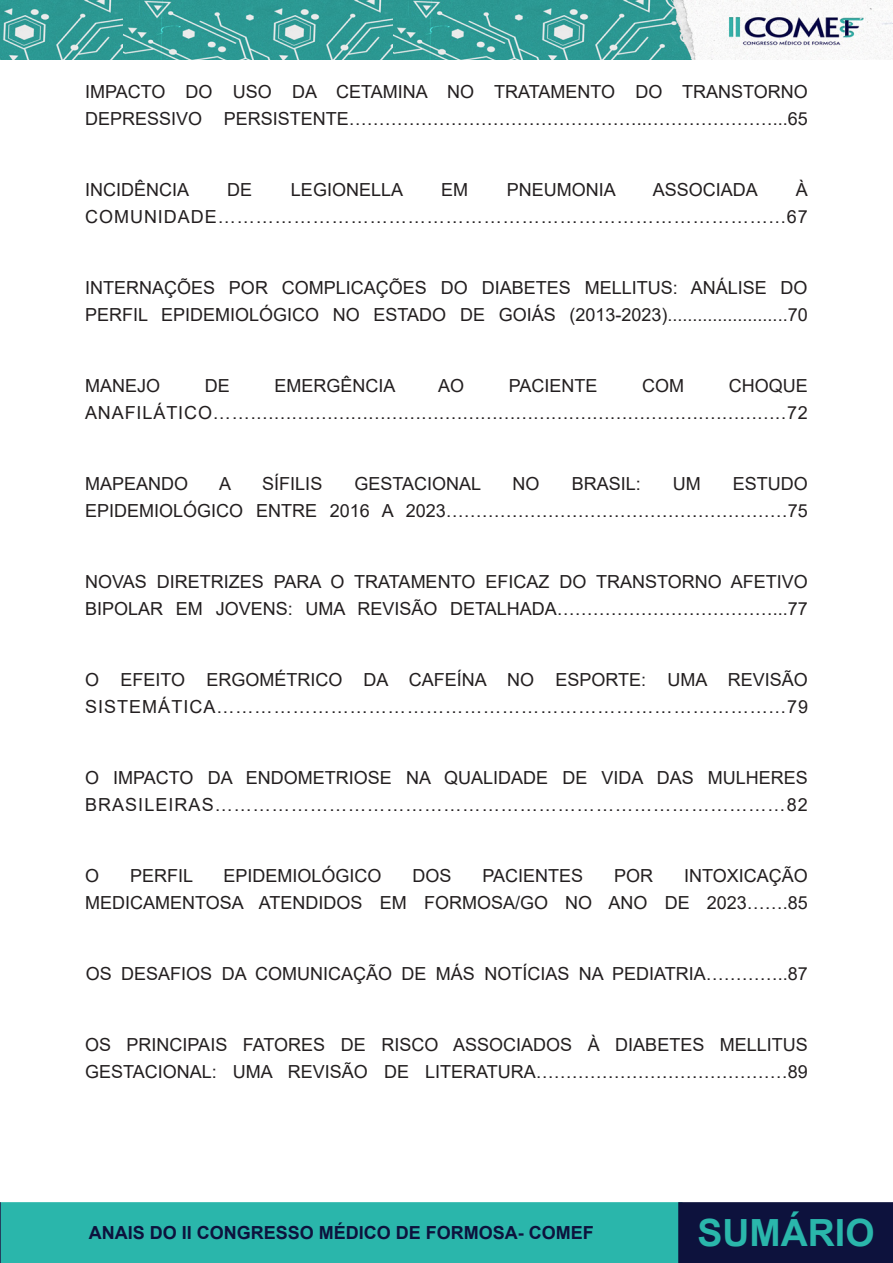
<style>
.page{position:relative;width:893px;height:1263px;background:#fff}
.page>*{position:absolute;margin:0;border:0;box-sizing:border-box;transform-origin:0 0}
.t1{font:700 37.5px "Arial";color:#2ab6ab}
.t2{font:18px/27px "Arial";color:#231f20}
.t3{font:18px/27px "Arial";letter-spacing:.05em;color:#231f20;text-align:right}
.t4{font:18px/27px "Arial";letter-spacing:.055em;color:#231f20;text-align:right}
.t5{font:700 18px "Arial";color:#0d123d}
</style>
<div class="page">
<div style="left:1px;top:1203px;width:681px;height:59px;background:#2ab6ab"></div>
<div style="left:0;top:1202px;width:682px;height:61px;border:2px solid #2ab6ab"></div>
<svg style="left:0;top:1202px;width:1px;height:61px"></svg>
<div style="left:679px;top:1203px;width:214px;height:59px;background:#0d123d"></div>
<div style="left:678px;top:1202px;width:215px;height:61px;border:2px solid #0d123d"></div>
<img style="left:0;top:0;width:893px;height:60px">
<p class="t2" style="left:85px;top:78px;width:724px">IMPACTO DO USO DA CETAMINA NO TRATAMENTO DO TRANSTORNO<br>DEPRESSIVO PERSISTENTE…………………………………………..…………………...65</p>
<p class="t4" style="left:85px;top:176px;width:724px">À<br>COMUNIDADE……………………………………………………………………………...67</p>
<p class="t2" style="left:85px;top:176px;width:106px">INCIDÊNCIA</p>
<p class="t2" style="left:227px;top:176px;width:27px">DE</p>
<p class="t2" style="left:291px;top:176px;width:114px">LEGIONELLA</p>
<p class="t2" style="left:441px;top:176px;width:28px">EM</p>
<p class="t2" style="left:507px;top:176px;width:111px">PNEUMONIA</p>
<p class="t2" style="left:653px;top:176px;width:107px">ASSOCIADA</p>
<p class="t2" style="left:85px;top:274px;width:724px">INTERNAÇÕES POR COMPLICAÇÕES DO DIABETES MELLITUS: ANÁLISE DO<br>PERFIL EPIDEMIOLÓGICO NO ESTADO DE GOIÁS (2013-2023)........................70</p>
<p class="t2" style="left:85px;top:372px;width:77px">MANEJO</p>
<p class="t2" style="left:205px;top:372px;width:27px">DE</p>
<p class="t2" style="left:274px;top:372px;width:123px">EMERGÊNCIA</p>
<p class="t2" style="left:438px;top:372px;width:28px">AO</p>
<p class="t2" style="left:509px;top:372px;width:90px">PACIENTE</p>
<p class="t2" style="left:642px;top:372px;width:43px">COM</p>
<p class="t3" style="left:85px;top:372px;width:724px">CHOQUE<br>ANAFILÁTICO……...........................................................................................72</p>
<p class="t2" style="left:85px;top:470px;width:105px">MAPEANDO</p>
<p class="t2" style="left:219px;top:470px;width:14px">A</p>
<p class="t2" style="left:262px;top:470px;width:62px">SÍFILIS</p>
<p class="t2" style="left:354px;top:470px;width:128px">GESTACIONAL</p>
<p class="t2" style="left:513px;top:470px;width:28px">NO</p>
<p class="t2" style="left:572px;top:470px;width:71px">BRASIL:</p>
<p class="t2" style="left:673px;top:470px;width:29px">UM</p>
<p class="t2" style="left:85px;top:470px;width:724px;text-align:right">ESTUDO<br>EPIDEMIOLÓGICO ENTRE 2016 A 2023…………………………………………………75</p>
<p class="t2" style="left:85px;top:568px;width:724px">NOVAS DIRETRIZES PARA O TRATAMENTO EFICAZ DO TRANSTORNO AFETIVO<br>BIPOLAR EM JOVENS: UMA REVISÃO DETALHADA………………………………...77</p>
<p class="t2" style="left:85px;top:666px;width:724px">O EFEITO ERGOMÉTRICO DA CAFEÍNA NO ESPORTE: UMA REVISÃO<br>SISTEMÁTICA……………………………………………………………………………...79</p>
<p class="t2" style="left:85px;top:764px;width:724px">O IMPACTO DA ENDOMETRIOSE NA QUALIDADE DE VIDA DAS MULHERES<br>BRASILEIRAS………………………………………………………………………………82</p>
<p class="t2" style="left:85px;top:862px;width:16px">O</p>
<p class="t2" style="left:130px;top:862px;width:65px">PERFIL</p>
<p class="t2" style="left:223px;top:862px;width:160px">EPIDEMIOLÓGICO</p>
<p class="t2" style="left:412px;top:862px;width:41px">DOS</p>
<p class="t2" style="left:482px;top:862px;width:102px">PACIENTES</p>
<p class="t2" style="left:614px;top:862px;width:41px">POR</p>
<p class="t2" style="left:85px;top:862px;width:724px;text-align:right">INTOXICAÇÃO<br>MEDICAMENTOSA ATENDIDOS EM FORMOSA/GO NO ANO DE 2023…….85</p>
<p class="t2" style="left:86px;top:960px;width:724px">OS DESAFIOS DA COMUNICAÇÃO DE MÁS NOTÍCIAS NA PEDIATRIA…………..87</p>
<p class="t2" style="left:85px;top:1031px;width:724px">OS PRINCIPAIS FATORES DE RISCO ASSOCIADOS À DIABETES MELLITUS<br>GESTACIONAL: UMA REVISÃO DE LITERATURA……………………………………89</p>
<p class="t5" style="left:89px;top:1220px;width:507px">ANAIS DO II CONGRESSO MÉDICO DE FORMOSA- COMEF</p>
<h1 class="t1" style="left:697px;top:1207px;width:179px">SUMÁRIO</h1>
</div>
